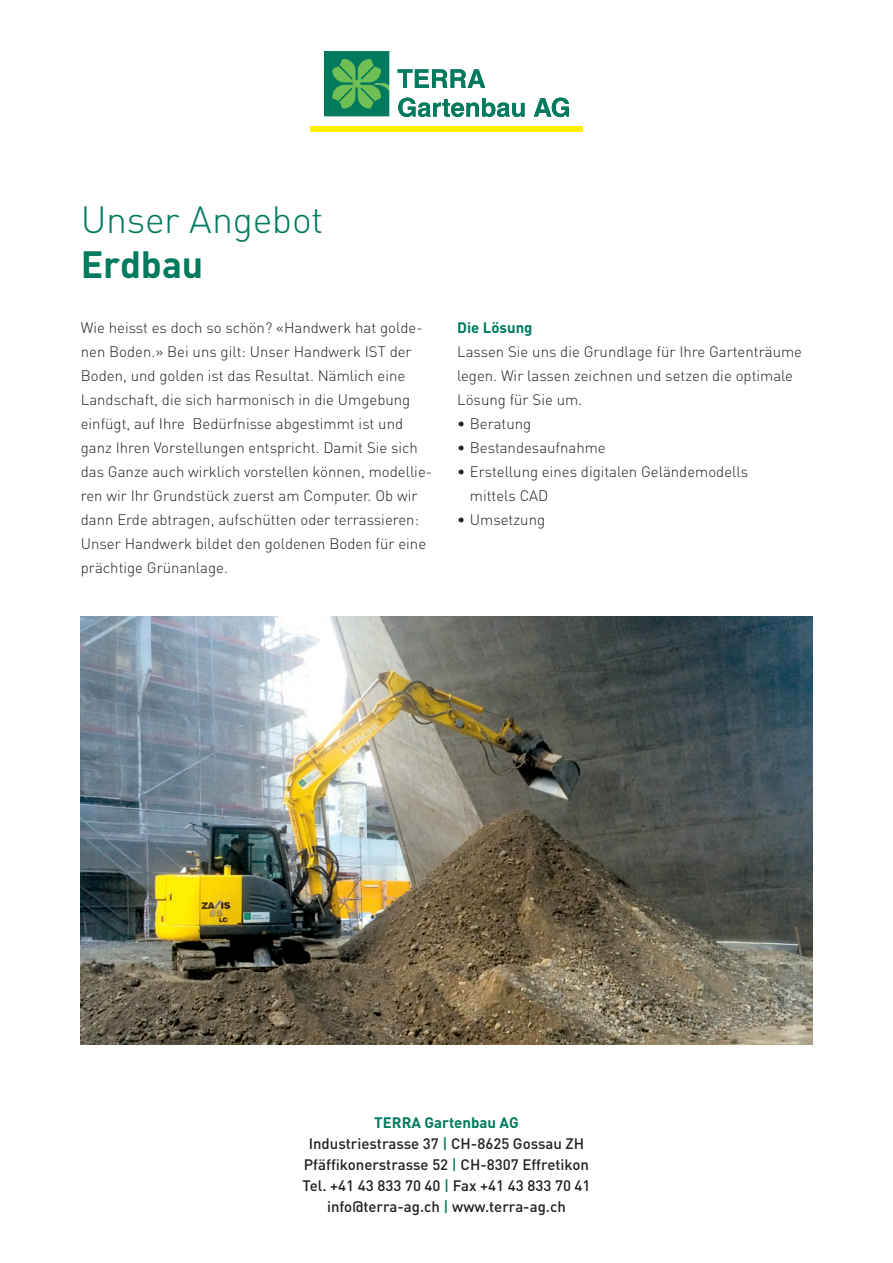
<style>
.page{position:relative;width:893px;height:1263px;background:#fff}
.page>*{position:absolute;margin:0;border:0;box-sizing:border-box;transform-origin:0 0}
.t1{font:300 37.5px "DIN";letter-spacing:-.01em;color:#017a5e}
.t2{font:700 37.5px "DIN";letter-spacing:-.005em;color:#017a5e}
.t3{font:300 15px/24px "DIN";color:#231f20}
.t4{font:500 15px/21px "DIN";color:#231f20;text-align:center}
.t5{font:700 15px "DIN";color:#017a5e}
.s1{font-weight:700;color:#017a5e}
.s2{color:#017a5e}
</style>
<div class="page">
<div style="left:310px;top:126px;width:273px;height:6px;background:#fff101"></div>
<svg style="left:324px;top:51px;width:65px;height:65px;background:#2a945a"></svg>
<svg style="left:398px;top:69px;width:87px;height:19px"></svg>
<svg style="left:398px;top:98px;width:126px;height:19px"></svg>
<svg style="left:534px;top:98px;width:35px;height:19px"></svg>
<img style="left:81px;top:617px;width:731px;height:427px">
<h1 class="t1" style="left:81px;top:196px;width:244px">Unser Angebot</h1>
<h1 class="t2" style="left:81px;top:240px;width:124px">Erdbau</h1>
<p class="t3" style="left:81px;top:315px;width:353px">Wie heisst es doch so schön? «Handwerk hat golde&shy;nen Boden.» Bei uns gilt: Unser Handwerk IST der Boden, und golden ist das Resultat. Nämlich eine Landschaft, die sich harmonisch in die Umgebung einfügt, auf Ihre Bedürfnisse abgestimmt ist und ganz Ihren Vorstellungen entspricht. Damit Sie sich das Ganze auch wirklich vorstellen können, modellie&shy;ren wir Ihr Grundstück zuerst am Computer. Ob wir dann Erde abtragen, aufschütten oder terrassieren:<br>Unser Handwerk bildet den goldenen Boden für eine prächtige Grünanlage.</p>
<p class="t5" style="left:457px;top:318px;width:77px">Die Lösung</p>
<p class="t3" style="left:457px;top:339px;width:346px">Lassen Sie uns die Grundlage für Ihre Gartenträume legen. Wir lassen zeichnen und setzen die optimale<br>Lösung für Sie um.</p>
<p class="t3" style="left:457px;top:411px;width:76px">• Beratung</p>
<p class="t3" style="left:457px;top:435px;width:150px">• Bestandesaufnahme</p>
<p class="t3" style="left:470px;top:459px;width:280px;text-indent:-13px">• Erstellung eines digitalen Geländemodells mittels CAD</p>
<p class="t3" style="left:457px;top:507px;width:90px">• Umsetzung</p>
<p class="t4" style="left:302px;top:1111px;width:290px"><span class="s1">TERRA Gartenbau AG<br></span>Industriestrasse 37 <span class="s2">|</span> CH-8625 Gossau ZH Pfäffikonerstrasse 52 <span class="s2">|</span> CH-8307 Effretikon Tel. +41 43 833 70 40 <span class="s2">|</span> Fax +41 43 833 70 41 info@terra-ag.ch <span class="s2">|</span> www.terra-ag.ch</p>
</div>
